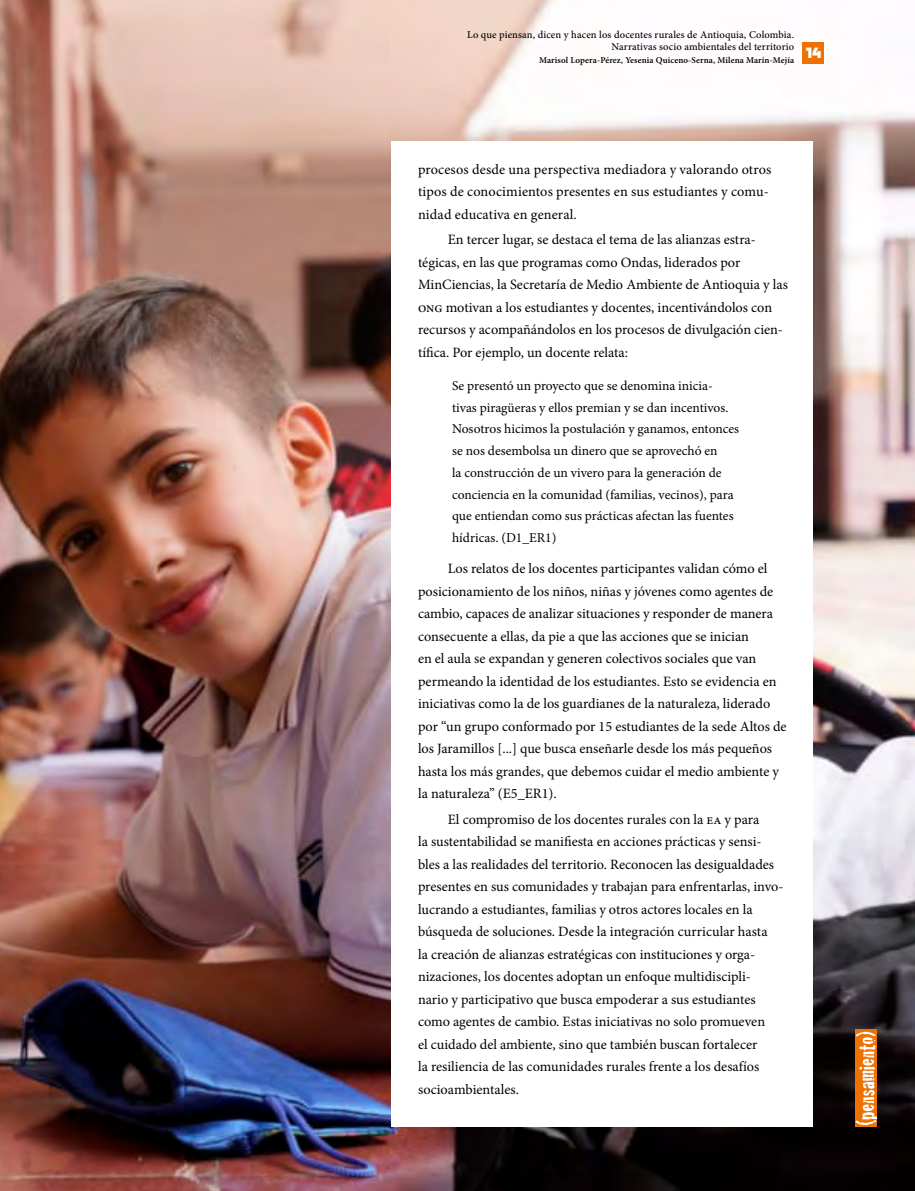
<style>
.page{position:relative;width:915px;height:1191px;background:#fff}
.page>*{position:absolute;margin:0;border:0;box-sizing:border-box;transform-origin:0 0}
.t1{font:800 15px "DOCK11";color:#fff}
.texto_corrido{font:14.25px/22.5px "Minion Pro";color:#000}
.cita_indent{font:13.5px/21.8px "Minion Pro";color:#000}
.t2{font:500 10.5px/12.6px "Minion Pro";letter-spacing:.01em;color:#000;text-align:right}
.t3{font:600 9px "Minion Pro";letter-spacing:.01em;color:#000}
</style>
<div class="page">
<img style="left:0;top:0;width:914px;height:1191px">
<div style="left:391px;top:142px;width:421px;height:985px;background:#fff"></div>
<div style="left:802px;top:42px;width:21px;height:21px;background:#ee7203"></div>
<div style="left:855px;top:1029px;width:21px;height:98px;background:#ee7203"></div>
<svg style="left:855px;top:1031px;width:21px;height:94px"></svg>
<p class="t2" style="left:467px;top:28px;width:328px">Lo que piensan, dicen y hacen los docentes rurales de Antioquia, Colombia.<br>Narrativas socio ambientales del territorio</p>
<p class="t3" style="left:539px;top:54px;width:256px">Marisol Lopera-Pérez, Yesenia Quiceno-Serna, Milena Marín-Mejía</p>
<p class="t1" style="left:805px;top:46px;width:17px">14</p>
<p class="texto_corrido" style="left:418px;top:158px;width:355px">procesos desde una perspectiva mediadora y valorando otros tipos de conocimientos presentes en sus estudiantes y comu&shy;nidad educativa en general.</p>
<p class="texto_corrido" style="left:418px;top:228px;width:371px;text-indent:30px">En tercer lugar, se destaca el tema de las alianzas estra&shy;tégicas, en las que programas como Ondas, liderados por MinCiencias, la Secretaría de Medio Ambiente de Antioquia y las ong motivan a los estudiantes y docentes, incentivándolos con recursos y acompañándolos en los procesos de divulgación cien&shy;tífica. Por ejemplo, un docente relata:</p>
<p class="cita_indent" style="left:452px;top:375px;width:288px">Se presentó un proyecto que se denomina inicia&shy;tivas piragüeras y ellos premian y se dan incentivos.<br>Nosotros hicimos la postulación y ganamos, entonces se nos desembolsa un dinero que se aprovechó en<br>la construcción de un vivero para la generación de conciencia en la comunidad (familias, vecinos), para que entiendan como sus prácticas afectan las fuentes hídricas. (D1_ER1)</p>
<p class="texto_corrido" style="left:418px;top:557px;width:370px;text-indent:30px">Los relatos de los docentes participantes validan cómo el posicionamiento de los niños, niñas y jóvenes como agentes de cambio, capaces de analizar situaciones y responder de manera consecuente a ellas, da pie a que las acciones que se inician<br>en el aula se expandan y generen colectivos sociales que van permeando la identidad de los estudiantes. Esto se evidencia en iniciativas como la de los guardianes de la naturaleza, liderado por “un grupo conformado por 15 estudiantes de la sede Altos de los Jaramillos [...] que busca enseñarle desde los más pequeños hasta los más grandes, que debemos cuidar el medio ambiente y la naturaleza” (E5_ER1).</p>
<p class="texto_corrido" style="left:418px;top:808px;width:367px;text-indent:30px">El compromiso de los docentes rurales con la ea y para<br>la sustentabilidad se manifiesta en acciones prácticas y sensi&shy;bles a las realidades del territorio. Reconocen las desigualdades presentes en sus comunidades y trabajan para enfrentarlas, invo&shy;lucrando a estudiantes, familias y otros actores locales en la búsqueda de soluciones. Desde la integración curricular hasta<br>la creación de alianzas estratégicas con instituciones y orga&shy;nizaciones, los docentes adoptan un enfoque multidiscipli&shy;nario y participativo que busca empoderar a sus estudiantes como agentes de cambio. Estas iniciativas no solo promueven<br>el cuidado del ambiente, sino que también buscan fortalecer<br>la resiliencia de las comunidades rurales frente a los desafíos socioambientales.</p>
</div>
